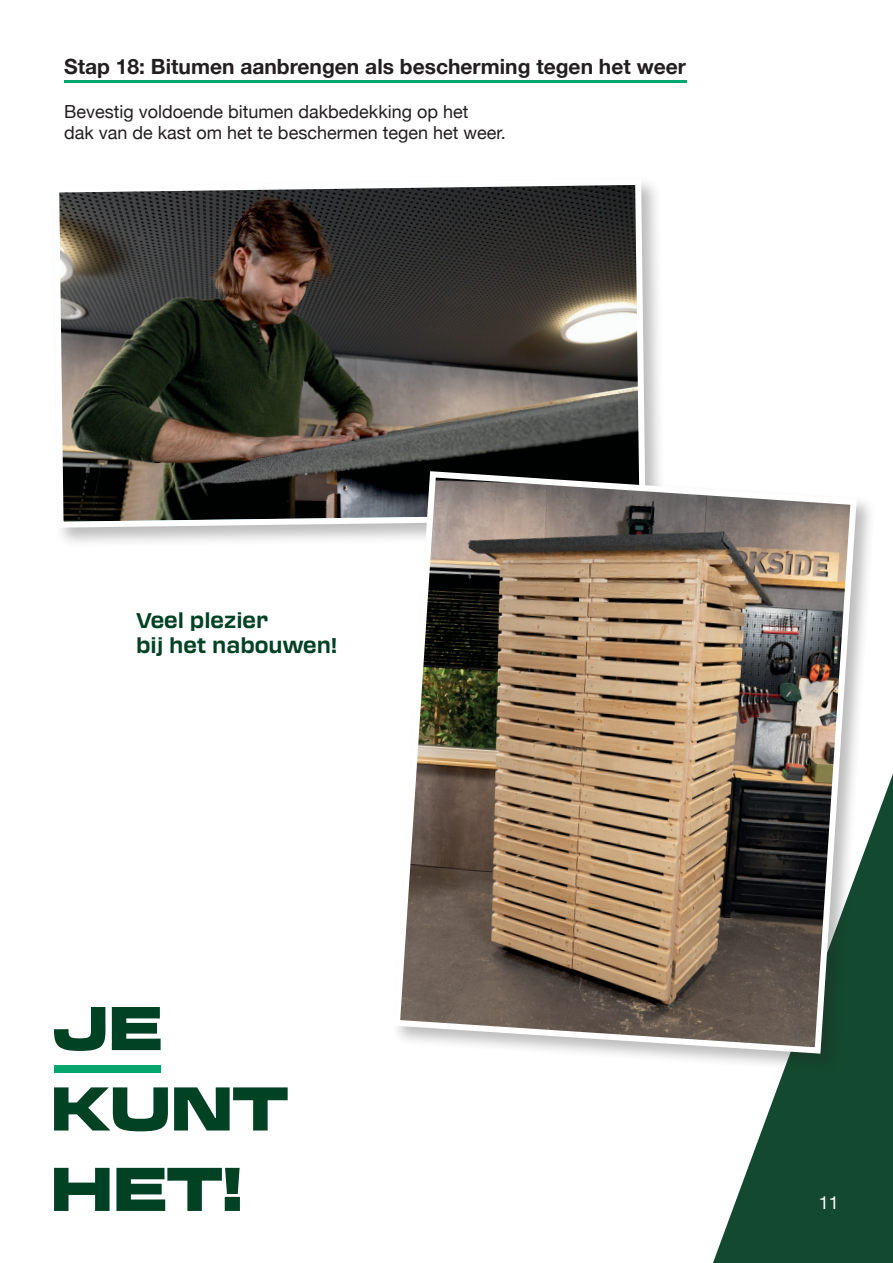
<style>
.page{position:relative;width:893px;height:1263px;background:#fff}
.page>*{position:absolute;margin:0;border:0;box-sizing:border-box;transform-origin:0 0}
.t1{font:700 21px "Helvetica Neue";color:#231f20}
.t2{font:700 21px/25.2px "Transducer";color:#014124}
.t3{font:18px/21.6px "Helvetica Neue";color:#231f20}
.t4{font:18px "Helvetica Neue";color:#fff}
</style>
<div class="page">
<svg style="left:713px;top:774px;width:180px;height:489px;fill:#134930"></svg>
<svg style="left:54px;top:1007px;width:51px;height:44px"></svg>
<svg style="left:112px;top:1007px;width:49px;height:43px;background:#30644c"></svg>
<svg style="left:54px;top:1168px;width:56px;height:43px"></svg>
<svg style="left:116px;top:1168px;width:124px;height:43px"></svg>
<svg style="left:54px;top:1087px;width:114px;height:44px"></svg>
<svg style="left:174px;top:1087px;width:114px;height:43px"></svg>
<div style="left:54px;top:1065px;width:107px;height:7px;background:#00a86d"></div>
<div style="left:50px;top:176px;width:616px;height:373px;background:#231f20;opacity:.3"></div>
<img style="left:50px;top:176px;width:599px;height:355px">
<div style="left:391px;top:469px;width:485px;height:604px;background:#231f20;opacity:.3"></div>
<img style="left:391px;top:468px;width:469px;height:589px">
<hr style="left:64px;top:80px;width:623px;height:2px;background:#00a86d">
<p class="t1" style="left:64px;top:51px;width:623px">Stap 18: Bitumen aanbrengen als bescherming tegen het weer</p>
<p class="t3" style="left:64px;top:102px;width:443px">Bevestig voldoende bitumen dakbedekking op het<br>dak van de kast om het te beschermen tegen het weer.</p>
<p class="t2" style="left:136px;top:606px;width:202px">Veel plezier<br>bij het nabouwen!</p>
<p class="t4" style="left:819px;top:1189px;width:22px">11</p>
</div>
